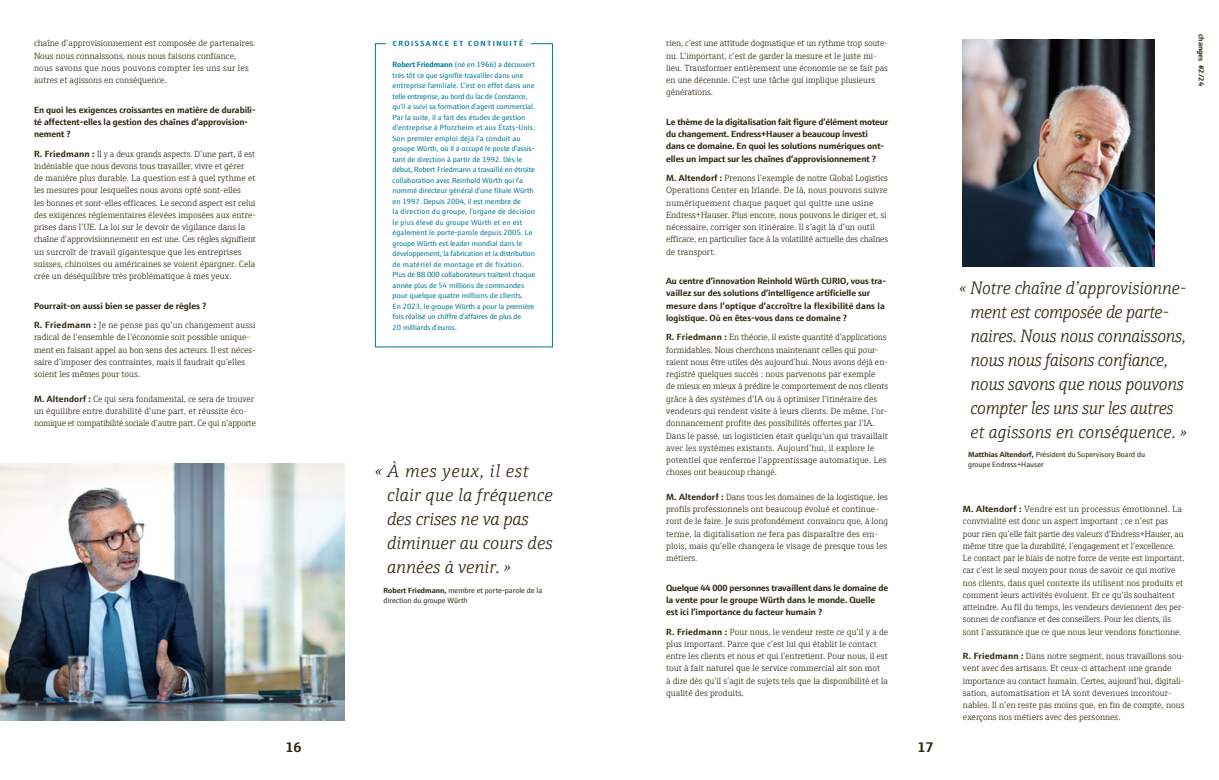
<style>
.page{position:relative;width:1219px;height:780px;background:#fff}
.page>*{position:absolute;margin:0;border:0;box-sizing:border-box;transform-origin:0 0}
.t1{font:italic 300 18px/24px "E+H Serif";letter-spacing:-.01em;color:#2f2912}
.t2{font:700 14px "E+H Sans";color:#2f2912}
.t3{font:300 9px/12.2px "E+H Serif";color:#2f2912}
.t4{font:700 9px/12.2px "E+H Sans";color:#2f2912}
.t5{font:7.5px/10.5px "E+H Sans";color:#007797}
.t6{font:7.5px/10.5px "E+H Sans";color:#2f2912}
.t7{font:700 7.5px "E+H Sans";letter-spacing:.19em;color:#007797}
.t8{font:700 7.5px "E+H Sans";color:#2f2912}
.s1{font-family:"E+H Sans";font-weight:700}
.s2{font-weight:700}
</style>
<div class="page">
<img style="left:963px;top:40px;width:192px;height:227px">
<img style="left:0;top:463px;width:345px;height:257px">
<div style="left:375px;top:43px;width:178px;height:304px;border:1px solid #007797"></div>
<div style="left:386px;top:34px;width:144px;height:19px;background:#fff"></div>
<p class="t3" style="left:34px;top:36px;width:223px">chaîne d’approvisionnement est composée de partenaires.<br>Nous nous connaissons, nous nous faisons confiance, nous savons que nous pouvons compter les uns sur les autres et agissons en conséquence.</p>
<p class="t4" style="left:34px;top:103px;width:223px">En quoi les exigences croissantes en matière de durabili&shy;té affectent-elles la gestion des chaînes d’approvision&shy;nement ?</p>
<p class="t3" style="left:34px;top:147px;width:224px"><span class="s1">R. Friedmann :</span> Il y a deux grands aspects. D’une part, il est indéniable que nous devons tous travailler, vivre et gérer<br>de manière plus durable. La question est à quel rythme et les mesures pour lesquelles nous avons opté sont-elles<br>les bonnes et sont-elles efficaces. Le second aspect est celui des exigences réglementaires élevées imposées aux entre&shy;prises dans l’UE. La loi sur le devoir de vigilance dans la chaîne d’approvisionnement en est une. Ces règles signifient un surcroît de travail gigantesque que les entreprises suisses, chinoises ou américaines se voient épargner. Cela crée un déséquilibre très problématique à mes yeux.</p>
<p class="t4" style="left:34px;top:299px;width:174px">Pourrait-on aussi bien se passer de règles ?</p>
<p class="t3" style="left:34px;top:318px;width:223px"><span class="s1">R. Friedmann :</span> Je ne pense pas qu’un changement aussi radical de l’ensemble de l’économie soit possible unique&shy;ment en faisant appel au bon sens des acteurs. Il est néces&shy;saire d’imposer des contraintes, mais il faudrait qu’elles soient les mêmes pour tous.</p>
<p class="t3" style="left:34px;top:392px;width:223px"><span class="s1">M. Altendorf :</span> Ce qui sera fondamental, ce sera de trouver un équilibre entre durabilité d’une part, et réussite éco&shy;nomique et compatibilité sociale d’autre part. Ce qui n’apporte</p>
<p class="t7" style="left:393px;top:38px;width:132px">CROISSANCE ET CONTINUITÉ</p>
<p class="t5" style="left:393px;top:59px;width:144px"><span class="s2">Robert Friedmann</span> (né en 1966) a découvert très tôt ce que signifie travailler dans une entreprise familiale. C’est en effet dans une telle entreprise, au bord du lac de Constance, qu’il a suivi sa formation d’agent commercial.<br>Par la suite, il a fait des études de gestion d’entreprise à Pforzheim et aux États-Unis.<br>Son premier emploi déjà l’a conduit au groupe Würth, où il a occupé le poste d’assis&shy;tant de direction à partir de 1992. Dès le début, Robert Friedmann a travaillé en étroite collaboration avec Reinhold Würth qui l’a nommé directeur général d’une filiale Würth en 1997. Depuis 2004, il est membre de<br>la direction du groupe, l’organe de décision le plus élevé du groupe Würth et en est également le porte-parole depuis 2005. Le groupe Würth est leader mondial dans le développement, la fabrication et la distribution de matériel de montage et de fixation.<br>Plus de 88 000 collaborateurs traitent chaque année plus de 54 millions de commandes pour quelque quatre millions de clients.<br>En 2023, le groupe Würth a pour la première fois réalisé un chiffre d’affaires de plus de<br>20 milliards d’euros.</p>
<h1 class="t1" style="left:387px;top:458px;width:167px;text-indent:-12px">« À mes yeux, il est clair que la fréquence des crises ne va pas diminuer au cours des années à venir. »</h1>
<p class="t6" style="left:384px;top:584px;width:160px"><span class="s2">Robert Friedmann,</span> membre et porte-parole de la direction du groupe Würth</p>
<p class="t3" style="left:666px;top:36px;width:223px">rien, c’est une attitude dogmatique et un rythme trop soute&shy;nu. L’important, c’est de garder la mesure et le juste mi&shy;lieu. Transformer entièrement une économie ne se fait pas en une décennie. C’est une tâche qui implique plusieurs générations.</p>
<p class="t4" style="left:666px;top:115px;width:223px">Le thème de la digitalisation fait figure d’élément moteur du changement. Endress+Hauser a beaucoup investi dans ce domaine. En quoi les solutions numériques ont&shy;elles un impact sur les chaînes d’approvisionnement ?</p>
<p class="t3" style="left:666px;top:171px;width:223px"><span class="s1">M. Altendorf :</span> Prenons l’exemple de notre Global Logistics Operations Center en Irlande. De là, nous pouvons suivre numériquement chaque paquet qui quitte une usine Endress+Hauser. Plus encore, nous pouvons le diriger et, si nécessaire, corriger son itinéraire. Il s’agit là d’un outil efficace, en particulier face à la volatilité actuelle des chaînes de transport.</p>
<p class="t4" style="left:666px;top:274px;width:221px">Au centre d’innovation Reinhold Würth CURIO, vous tra&shy;vaillez sur des solutions d’intelligence artificielle sur mesure dans l’optique d’accroître la flexibilité dans la logistique. Où en êtes-vous dans ce domaine ?</p>
<p class="t3" style="left:666px;top:330px;width:223px"><span class="s1">R. Friedmann :</span> En théorie, il existe quantité d’applications formidables. Nous cherchons maintenant celles qui pour&shy;raient nous être utiles dès aujourd’hui. Nous avons déjà en&shy;registré quelques succès : nous parvenons par exemple<br>de mieux en mieux à prédire le comportement de nos clients grâce à des systèmes d’IA ou à optimiser l’itinéraire des vendeurs qui rendent visite à leurs clients. De même, l’or&shy;donnancement profite des possibilités offertes par l’IA.<br>Dans le passé, un logisticien était quelqu’un qui travaillait avec les systèmes existants. Aujourd’hui, il explore le potentiel que renferme l’apprentissage automatique. Les choses ont beaucoup changé.</p>
<p class="t3" style="left:666px;top:490px;width:224px"><span class="s1">M. Altendorf :</span> Dans tous les domaines de la logistique, les profils professionnels ont beaucoup évolué et continue&shy;ront de le faire. Je suis profondément convaincu que, à long terme, la digitalisation ne fera pas disparaître des em&shy;plois, mais qu’elle changera le visage de presque tous les métiers.</p>
<p class="t4" style="left:666px;top:580px;width:223px">Quelque 44 000 personnes travaillent dans le domaine de la vente pour le groupe Würth dans le monde. Quelle est ici l’importance du facteur humain ?</p>
<p class="t3" style="left:666px;top:624px;width:224px"><span class="s1">R. Friedmann :</span> Pour nous, le vendeur reste ce qu’il y a de plus important. Parce que c’est lui qui établit le contact entre les clients et nous et qui l’entretient. Pour nous, il est tout à fait naturel que le service commercial ait son mot<br>à dire dès qu’il s’agit de sujets tels que la disponibilité et la qualité des produits.</p>
<h2 class="t2" style="left:285px;top:735px;width:18px">16</h2>
<h2 class="t2" style="left:917px;top:735px;width:18px">17</h2>
<p class="t8" style="left:1207px;top:34px;width:53px;rotate:90deg">changes #2/24</p>
<h1 class="t1" style="left:970px;top:274px;width:217px;text-indent:-11px">« Notre chaîne d’approvisionne&shy;ment est composée de parte&shy;naires. Nous nous connaissons, nous nous faisons confiance, nous savons que nous pouvons compter les uns sur les autres et agissons en conséquence. »</h1>
<p class="t6" style="left:968px;top:448px;width:179px"><span class="s2">Matthias Altendorf,</span> Président du Supervisory Board du groupe Endress+Hauser</p>
<p class="t3" style="left:963px;top:502px;width:223px"><span class="s1">M. Altendorf :</span> Vendre est un processus émotionnel. La convivialité est donc un aspect important ; ce n’est pas pour rien qu’elle fait partie des valeurs d’Endress+Hauser, au même titre que la durabilité, l’engagement et l’excellence.<br>Le contact par le biais de notre force de vente est important, car c’est le seul moyen pour nous de savoir ce qui motive nos clients, dans quel contexte ils utilisent nos produits et comment leurs activités évoluent. Et ce qu’ils souhaitent atteindre. Au fil du temps, les vendeurs deviennent des per&shy;sonnes de confiance et des conseillers. Pour les clients, ils sont l’assurance que ce que nous leur vendons fonctionne.</p>
<p class="t3" style="left:963px;top:649px;width:224px"><span class="s1">R. Friedmann :</span> Dans notre segment, nous travaillons sou&shy;vent avec des artisans. Et ceux-ci attachent une grande importance au contact humain. Certes, aujourd’hui, digitali&shy;sation, automatisation et IA sont devenues incontour&shy;nables. Il n’en reste pas moins que, en fin de compte, nous exerçons nos métiers avec des personnes.</p>
</div>
